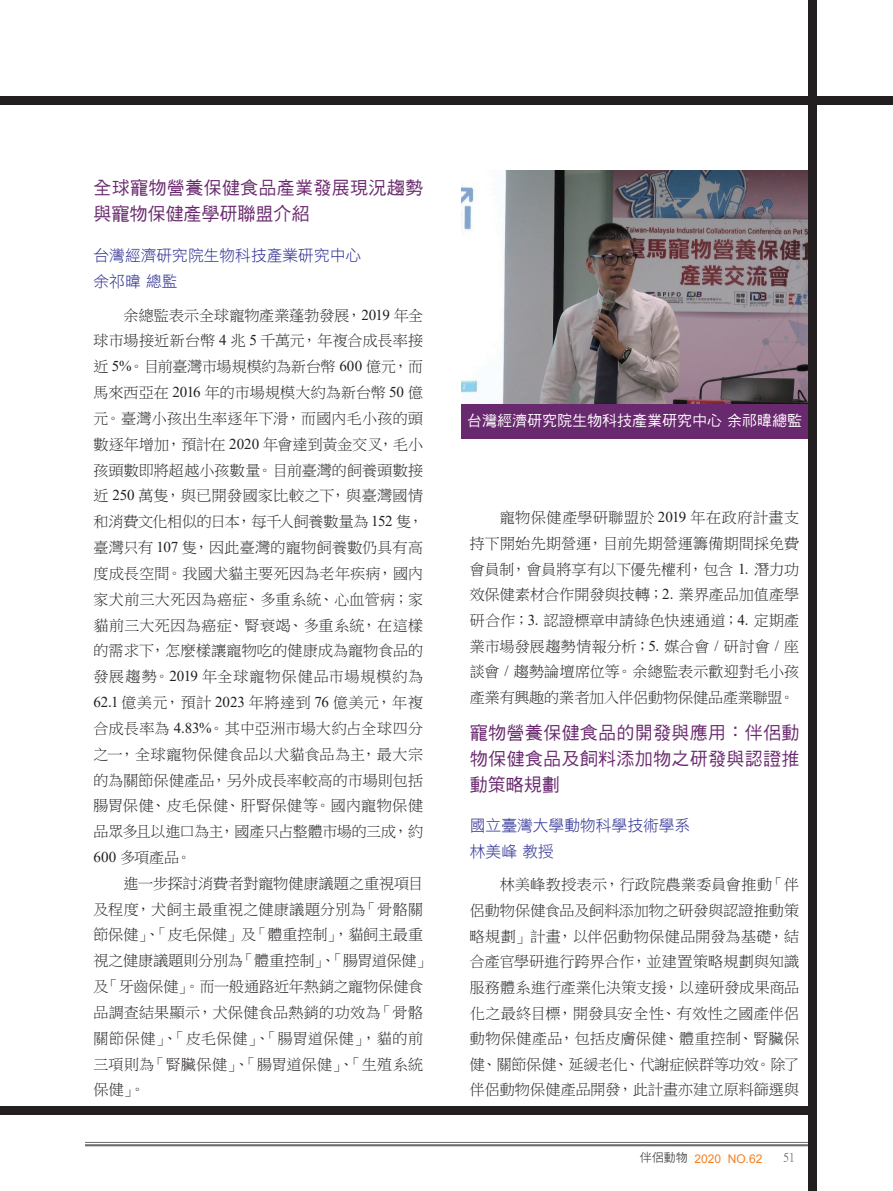
<style>
.page{position:relative;width:893px;height:1191px;background:#fff}
.page>*{position:absolute;margin:0;border:0;box-sizing:border-box;transform-origin:0 0}
.t1{font:18px/25.7px "DF Hei W5 WINP BF";letter-spacing:.02em;color:#69296e}
.t2{font:15.75px/25.8px "DF Hei W3 WINP BF";color:#2e3092}
.t3{font:15px/25.8px "P Ming Li U";letter-spacing:.005em;color:#231f20;text-align:justify}
.t4{font:15px "DF Hei W5 WINP BF";color:#fff}
.t5{font:12px "Arial";color:#f57f21}
.t6{font:12px "P Ming Li U";color:#57585a}
.s1{font-family:"Times New Roman"}
.s2{font-family:"DF Hei W5 WIN BF";color:#57585a}
</style>
<div class="page">
<hr style="left:85px;top:1142px;width:723px;height:1px;background:#6c6d70">
<hr style="left:85px;top:1144px;width:723px;height:2px;background:#6c6d70">
<div style="left:808px;top:0;width:8px;height:1191px;background:#231f20"></div>
<div style="left:0;top:1106px;width:808px;height:8px;background:#231f20"></div>
<div style="left:0;top:96px;width:893px;height:8px;background:#231f20"></div>
<img style="left:461px;top:170px;width:347px;height:234px">
<div style="left:461px;top:404px;width:347px;height:34px;background:#69296e"></div>
<p class="t1" style="left:94px;top:175px;width:331px">全球寵物營養保健食品產業發展現況趨勢與寵物保健產學研聯盟介紹</p>
<p class="t2" style="left:94px;top:242px;width:269px">台灣經濟研究院生物科技產業研究中心余祁暐 總監</p>
<p class="t3" style="left:94px;top:302px;width:331px;text-indent:30px">余總監表示全球寵物產業蓬勃發展，<span class="s1">2019</span> 年全球市場接近新台幣 <span class="s1">4</span> 兆 <span class="s1">5</span> 千萬元，年複合成長率接近 <span class="s1">5%</span>。目前臺灣市場規模約為新台幣 <span class="s1">600</span> 億元，而馬來西亞在 <span class="s1">2016</span> 年的市場規模大約為新台幣 <span class="s1">50</span> 億元。臺灣小孩出生率逐年下滑，而國內毛小孩的頭數逐年增加，預計在 <span class="s1">2020</span> 年會達到黃金交叉，毛小孩頭數即將超越小孩數量。目前臺灣的飼養頭數接近 <span class="s1">250</span> 萬隻，與已開發國家比較之下，與臺灣國情和消費文化相似的日本，每千人飼養數量為 <span class="s1">152</span> 隻，臺灣只有 <span class="s1">107</span> 隻，因此臺灣的寵物飼養數仍具有高度成長空間。我國犬貓主要死因為老年疾病，國內家犬前三大死因為癌症、多重系統、心血管病；家貓前三大死因為癌症、腎衰竭、多重系統，在這樣的需求下，怎麼樣讓寵物吃的健康成為寵物食品的發展趨勢。<span class="s1">2019</span> 年全球寵物保健品市場規模約為<span class="s1">62.1</span> 億美元，預計 <span class="s1">2023</span> 年將達到 <span class="s1">76</span> 億美元，年複合成長率為 <span class="s1">4.83%</span>。其中亞洲市場大約占全球四分之一，全球寵物保健食品以犬貓食品為主，最大宗的為關節保健產品，另外成長率較高的市場則包括腸胃保健、皮毛保健、肝腎保健等。國內寵物保健品眾多且以進口為主，國產只占整體市場的三成，約<span class="s1">600</span> 多項產品。</p>
<p class="t3" style="left:94px;top:870px;width:339px;text-align:left;text-indent:30px">進一步探討消費者對寵物健康議題之重視項目及程度，犬飼主最重視之健康議題分別為「骨骼關節保健」、「皮毛保健」及「體重控制」，貓飼主最重視之健康議題則分別為「體重控制」、「腸胃道保健」及「牙齒保健」。而一般通路近年熱銷之寵物保健食品調查結果顯示，犬保健食品熱銷的功效為「骨骼關節保健」、「皮毛保健」、「腸胃道保健」，貓的前三項則為「腎臟保健」、「腸胃道保健」、「生殖系統保健」。</p>
<p class="t4" style="left:467px;top:412px;width:336px">台灣經濟研究院生物科技產業研究中心 余祁暐總監</p>
<p class="t3" style="left:470px;top:505px;width:331px;text-indent:30px">寵物保健產學研聯盟於 <span class="s1">2019</span> 年在政府計畫支持下開始先期營運，目前先期營運籌備期間採免費會員制，會員將享有以下優先權利，包含 <span class="s1">1.</span> 潛力功效保健素材合作開發與技轉；<span class="s1">2.</span> 業界產品加值產學研合作；<span class="s1">3.</span> 認證標章申請綠色快速通道；<span class="s1">4.</span> 定期產業市場發展趨勢情報分析；<span class="s1">5.</span> 媒合會 <span class="s1">/</span> 研討會 <span class="s1">/</span> 座談會 <span class="s1">/</span> 趨勢論壇席位等。余總監表示歡迎對毛小孩產業有興趣的業者加入伴侶動物保健品產業聯盟。</p>
<p class="t1" style="left:470px;top:720px;width:331px;text-align:justify">寵物營養保健食品的開發與應用：伴侶動物保健食品及飼料添加物之研發與認證推動策略規劃</p>
<p class="t2" style="left:470px;top:812px;width:222px">國立臺灣大學動物科學技術學系林美峰 教授</p>
<p class="t3" style="left:470px;top:872px;width:331px;text-indent:30px">林美峰教授表示，行政院農業委員會推動「伴侶動物保健食品及飼料添加物之研發與認證推動策略規劃」計畫，以伴侶動物保健品開發為基礎，結合產官學研進行跨界合作，並建置策略規劃與知識服務體系進行產業化決策支援，以達研發成果商品化之最終目標，開發具安全性、有效性之國產伴侶動物保健產品，包括皮膚保健、體重控制、腎臟保健、關節保健、延緩老化、代謝症候群等功效。除了伴侶動物保健產品開發，此計畫亦建立原料篩選與</p>
<p class="t5" style="left:640px;top:1150px;width:124px"><span class="s2">伴侶動物</span> 2020 NO.62</p>
<p class="t6" style="left:783px;top:1151px;width:13px">51</p>
</div>
